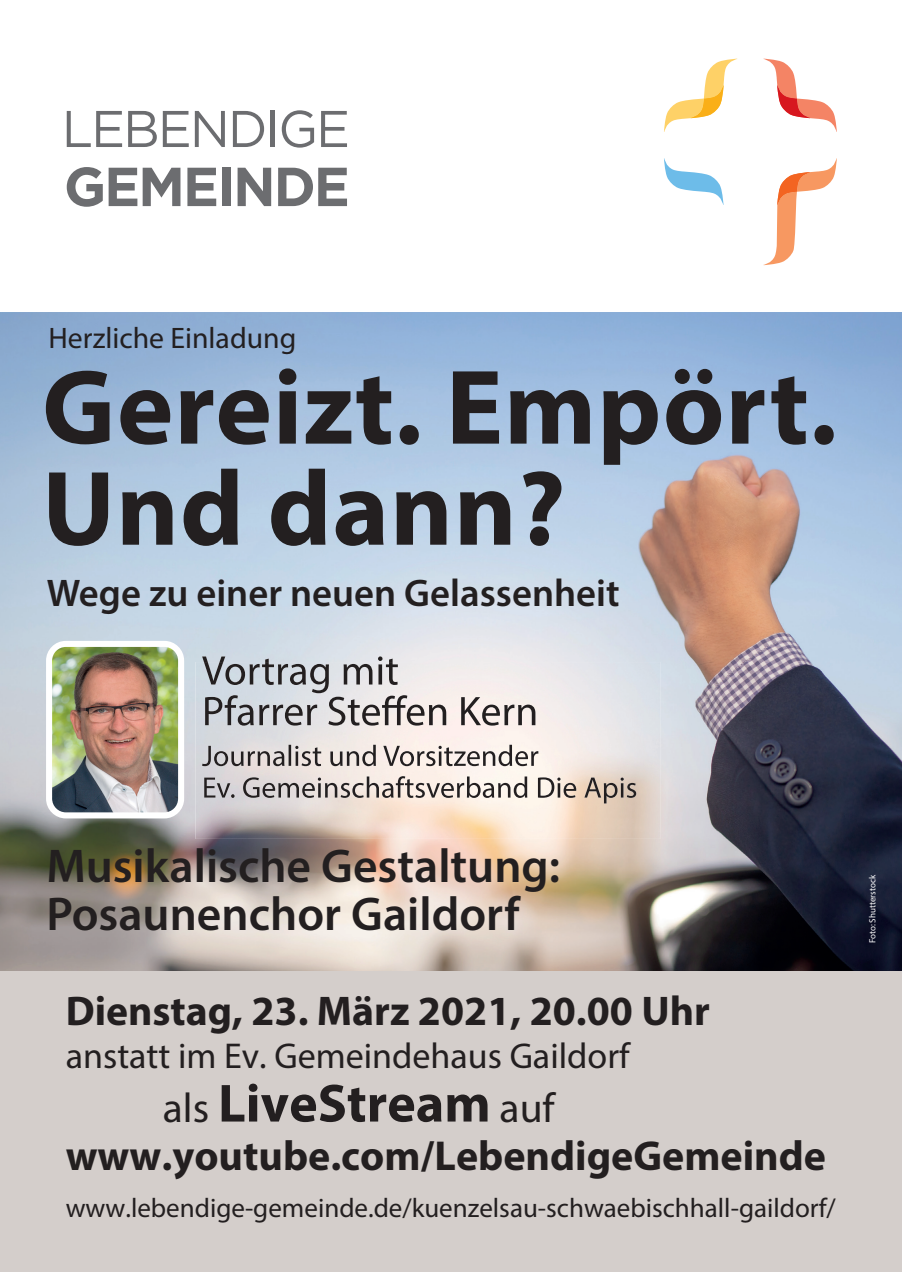
<style>
.page{position:relative;width:902px;height:1272px;background:#fff}
.page>*{position:absolute;margin:0;border:0;box-sizing:border-box;transform-origin:0 0}
.t1{font:700 107.1px/101.1px "Myriad Pro";letter-spacing:.01em;color:#231f20}
.t2{font:700 54px "Myriad Pro";color:#231f20}
.t3{font:600 47.55px/48.3px "Myriad Pro";color:#231f20}
.t4{font:700 42px "Myriad Pro";color:#231f20}
.t5{font:700 41.55px "Myriad Pro";color:#231f20}
.t6{font:600 38.7px "Myriad Pro";color:#231f20}
.t7{font:36px "Myriad Pro";color:#231f20}
.t8{font:29.7px "Myriad Pro";color:#231f20}
.t9{font:27px "Myriad Pro";color:#231f20}
.t10{font:9px "Myriad Pro";color:#fff}
.s1{font-weight:400;font-size:41.55px}
</style>
<div class="page">
<svg style="left:664px;top:158px;width:59px;height:46px"></svg>
<svg style="left:763px;top:160px;width:73px;height:105px"></svg>
<svg style="left:664px;top:59px;width:73px;height:73px"></svg>
<svg style="left:764px;top:59px;width:72px;height:71px"></svg>
<svg style="left:67px;top:111px;width:55px;height:36px"></svg>
<svg style="left:128px;top:111px;width:29px;height:36px"></svg>
<svg style="left:163px;top:111px;width:26px;height:36px"></svg>
<svg style="left:195px;top:111px;width:30px;height:36px"></svg>
<svg style="left:233px;top:111px;width:31px;height:36px"></svg>
<hr style="left:271px;top:111px;width:4px;height:36px;background:#6c6d70">
<svg style="left:282px;top:110px;width:32px;height:38px"></svg>
<svg style="left:321px;top:111px;width:26px;height:36px"></svg>
<svg style="left:67px;top:167px;width:36px;height:40px"></svg>
<svg style="left:109px;top:168px;width:28px;height:38px"></svg>
<svg style="left:143px;top:168px;width:37px;height:38px"></svg>
<svg style="left:187px;top:168px;width:29px;height:38px"></svg>
<div style="left:222px;top:168px;width:8px;height:38px;background:#6c6d70"></div>
<svg style="left:237px;top:168px;width:34px;height:38px"></svg>
<svg style="left:278px;top:168px;width:69px;height:38px"></svg>
<img style="left:0;top:312px;width:901px;height:659px">
<div style="left:0;top:971px;width:901px;height:300px;background:#d4cecb"></div>
<img style="left:49px;top:644px;width:132px;height:171px">
<div style="left:46px;top:641px;width:138px;height:177px;border:6px solid #fff;border-radius:17px"></div>
<img style="left:195px;top:662px;width:465px;height:176px">
<img style="left:202px;top:656px;width:180px;height:6px">
<img style="left:204px;top:662px;width:19px;height:22px">
<svg style="left:389px;top:658px;width:3px;height:4px"></svg>
<img style="left:386px;top:662px;width:12px;height:23px">
<svg style="left:265px;top:658px;width:4px;height:4px"></svg>
<img style="left:262px;top:662px;width:12px;height:2px">
<img style="left:310px;top:685px;width:19px;height:8px">
<img style="left:225px;top:664px;width:157px;height:21px">
<img style="left:382px;top:695px;width:25px;height:30px">
<img style="left:225px;top:695px;width:13px;height:30px">
<img style="left:328px;top:696px;width:17px;height:29px">
<img style="left:205px;top:697px;width:17px;height:28px">
<img style="left:461px;top:697px;width:20px;height:28px">
<img style="left:348px;top:699px;width:12px;height:26px">
<img style="left:518px;top:704px;width:17px;height:21px">
<img style="left:504px;top:704px;width:10px;height:21px">
<img style="left:482px;top:704px;width:18px;height:21px">
<img style="left:429px;top:704px;width:17px;height:21px">
<img style="left:407px;top:704px;width:17px;height:21px">
<img style="left:362px;top:704px;width:18px;height:21px">
<img style="left:307px;top:704px;width:10px;height:21px">
<img style="left:285px;top:704px;width:18px;height:21px">
<img style="left:273px;top:704px;width:10px;height:21px">
<img style="left:259px;top:704px;width:10px;height:21px">
<img style="left:238px;top:704px;width:16px;height:21px">
<img style="left:498px;top:744px;width:14px;height:22px">
<img style="left:288px;top:744px;width:153px;height:22px">
<img style="left:202px;top:745px;width:9px;height:21px">
<img style="left:444px;top:747px;width:8px;height:19px">
<img style="left:312px;top:747px;width:9px;height:4px">
<img style="left:531px;top:751px;width:7px;height:14px">
<img style="left:515px;top:751px;width:13px;height:15px">
<img style="left:483px;top:751px;width:12px;height:14px">
<img style="left:467px;top:751px;width:13px;height:15px">
<img style="left:426px;top:751px;width:9px;height:15px">
<img style="left:417px;top:751px;width:7px;height:14px">
<img style="left:400px;top:751px;width:14px;height:15px">
<img style="left:347px;top:751px;width:12px;height:14px">
<img style="left:273px;top:751px;width:11px;height:15px">
<img style="left:257px;top:751px;width:13px;height:14px">
<img style="left:248px;top:751px;width:7px;height:14px">
<img style="left:214px;top:751px;width:14px;height:15px">
<img style="left:439px;top:751px;width:26px;height:14px">
<img style="left:295px;top:751px;width:47px;height:15px">
<img style="left:231px;top:751px;width:12px;height:15px">
<img style="left:513px;top:776px;width:14px;height:1px">
<img style="left:467px;top:776px;width:13px;height:1px">
<img style="left:366px;top:776px;width:13px;height:1px">
<img style="left:243px;top:777px;width:16px;height:6px">
<img style="left:318px;top:777px;width:305px;height:6px">
<img style="left:584px;top:777px;width:17px;height:6px">
<img style="left:204px;top:777px;width:11px;height:20px">
<img style="left:405px;top:779px;width:8px;height:4px">
<img style="left:626px;top:782px;width:10px;height:15px">
<img style="left:603px;top:782px;width:14px;height:21px">
<img style="left:563px;top:782px;width:13px;height:1px">
<img style="left:498px;top:782px;width:12px;height:1px">
<img style="left:482px;top:782px;width:12px;height:1px">
<img style="left:441px;top:782px;width:13px;height:1px">
<img style="left:325px;top:782px;width:12px;height:1px">
<img style="left:302px;top:782px;width:13px;height:1px">
<img style="left:278px;top:782px;width:21px;height:1px">
<img style="left:262px;top:782px;width:13px;height:1px">
<img style="left:217px;top:783px;width:406px;height:15px">
<p class="t8" style="left:48px;top:319px;width:249px">Herzliche Einladung</p>
<h1 class="t1" style="left:42px;top:353px;width:796px">Gereizt. Empört.<br>Und dann?</h1>
<h3 class="t6" style="left:47px;top:568px;width:574px">Wege zu einer neuen Gelassenheit</h3>
<h3 class="t3" style="left:46px;top:840px;width:515px">Musikalische Gestaltung:<br>Posaunenchor Gaildorf</h3>
<h3 class="t5" style="left:66px;top:983px;width:645px">Dienstag, 23. März 2021, 20.00 Uhr</h3>
<h3 class="t7" style="left:66px;top:1033px;width:565px">anstatt im Ev. Gemeindehaus Gaildorf</h3>
<h2 class="t2" style="left:163px;top:1068px;width:393px"><span class="s1">als</span> LiveStream <span class="s1">auf</span></h2>
<h3 class="t4" style="left:66px;top:1128px;width:761px">www.youtube.com/LebendigeGemeinde</h3>
<p class="t9" style="left:66px;top:1191px;width:771px">www.lebendige-gemeinde.de/kuenzelsau-schwaebischhall-gaildorf/</p>
<p class="t10" style="left:866px;top:943px;width:70px;rotate:-90deg">Foto: Shutterstock</p>
</div>
